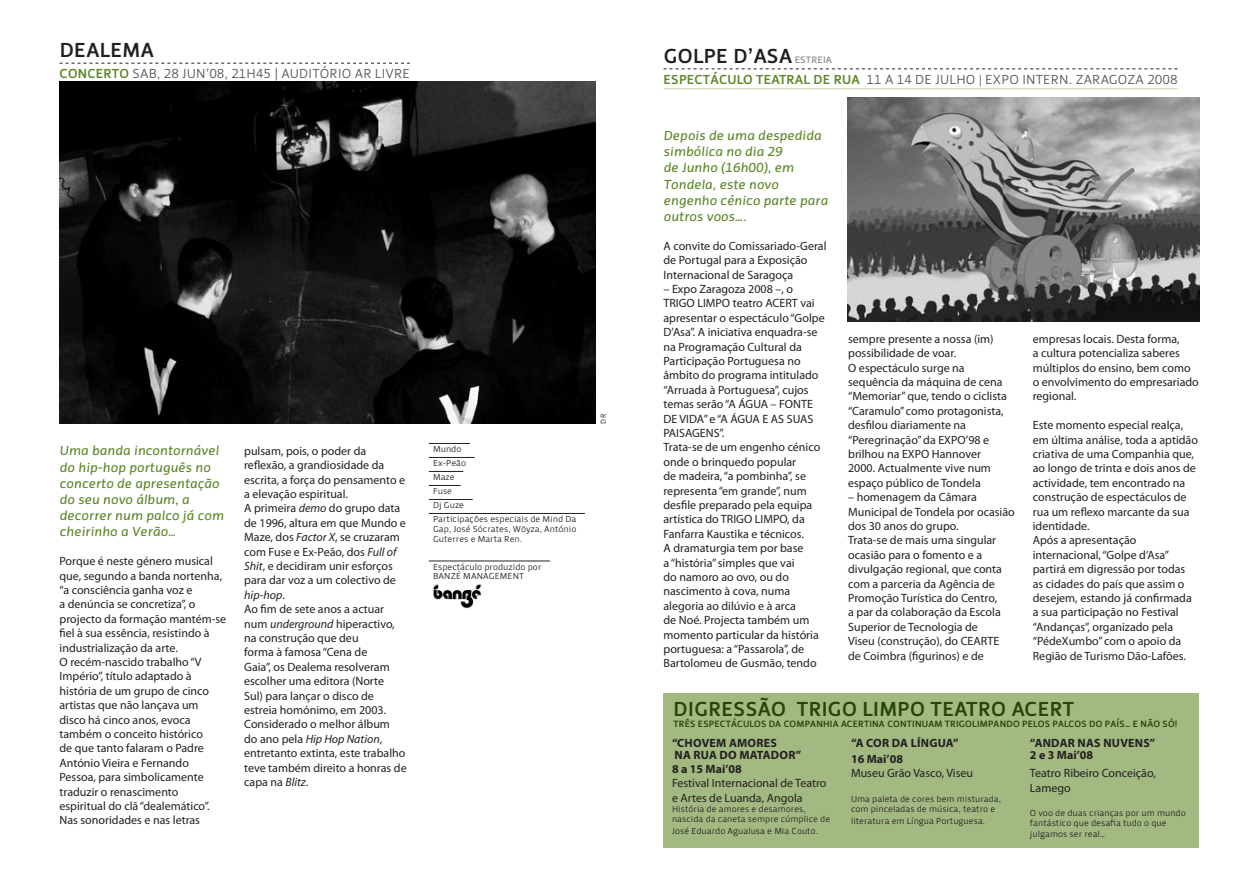
<style>
.page{position:relative;width:1259px;height:893px;background:#fff}
.page>*{position:absolute;margin:0;border:0;box-sizing:border-box;transform-origin:0 0}
.t1{font:21px "Priva Three Pro";letter-spacing:.02em;color:#264508}
.t2{font:21px "Priva Three Pro";color:#231f20}
.t3{font:13.5px/16.2px "Priva Two Italic Pro";color:#5c8727}
.t4{font:13.5px "Priva One Pro";letter-spacing:.015em;color:#57585a}
.t5{font:13.5px "Priva Three Pro";color:#5c8727}
.t6{font:12px/14.4px "Myriad Pro";color:#231f20}
.t7{font:700 12px/12px "Myriad Pro";letter-spacing:.02em;color:#231f20}
.t8{font:9.75px "Priva Three Pro";color:#939598}
.t9{font:9.45px "Priva Three Pro";letter-spacing:.02em;color:#264508}
.t10{font:9px/14px "Priva One Pro";color:#231f20}
.t11{font:7.5px "Priva One Pro";color:#231f20}
.s1{font-style:italic}
.s2{font-size:21px;color:#231f20}
.s3{font-family:"Priva Three Pro";color:#5c8727}
.s4{font-size:12px}
</style>
<div class="page">
<div style="left:663px;top:694px;width:536px;height:154px;background:#a3b982"></div>
<hr style="left:429px;top:443px;width:41px;height:1px;background:#231f20">
<hr style="left:429px;top:457px;width:46px;height:1px;background:#231f20">
<hr style="left:429px;top:471px;width:34px;height:1px;background:#231f20">
<hr style="left:429px;top:485px;width:32px;height:1px;background:#231f20">
<hr style="left:429px;top:499px;width:44px;height:1px;background:#231f20">
<hr style="left:429px;top:513px;width:156px;height:1px;background:#231f20">
<hr style="left:429px;top:561px;width:121px;height:1px;background:#231f20">
<svg style="left:60px;top:63px;width:350px;height:1px"></svg>
<img style="left:60px;top:81px;width:535px;height:342px">
<img style="left:848px;top:98px;width:351px;height:223px">
<svg style="left:663px;top:68px;width:514px;height:1px"></svg>
<hr style="left:663px;top:88px;width:514px;height:1px;background:#c3d2ae">
<img style="left:433px;top:584px;width:49px;height:25px">
<h1 class="t2" style="left:60px;top:37px;width:29px">DEALEMA</h1>
<p class="t5" style="left:60px;top:65px;width:18px">CONCERTO</p>
<p class="t4" style="left:132px;top:65px;width:279px">Sab, 28 Jun’08, 21h45 | Aud itório Ar Livre</p>
<p class="t3" style="left:60px;top:443px;width:166px">Uma banda incontornável do hip-hop português no concerto de apresentação do seu novo álbum, a decorrer num palco já com cheirinho a Verão…</p>
<p class="t6" style="left:60px;top:554px;width:168px">Porque é neste género musical que, segundo a banda nortenha, “a consciência ganha voz e<br>a denúncia se concretiza”, o projecto da formação mantém-se fiel à sua essência, resistindo à industrialização da arte.<br>O recém-nascido trabalho “V<br>Império”, título adaptado à história de um grupo de cinco artistas que não lançava um disco há cinco anos, evoca também o conceito histórico<br>de que tanto falaram o Padre<br>António Vieira e Fernando<br>Pessoa, para simbolicamente traduzir o renascimento espiritual do clã “dealemático”.<br>Nas sonoridades e nas letras</p>
<p class="t6" style="left:244px;top:443px;width:164px">pulsam, pois, o poder da reflexão, a grandiosidade da escrita, a força do pensamento e a elevação espiritual.<br>A primeira <span class="s1">demo</span> do grupo data de 1996, altura em que Mundo e<br>Maze, dos <span class="s1">Factor X</span>, se cruzaram com Fuse e Ex-Peão, dos <span class="s1">Full of<br>Shit</span>, e decidiram unir esforços para dar voz a um colectivo de <span class="s1">hip-hop</span>.<br>Ao fim de sete anos a actuar num <span class="s1">underground</span> hiperactivo, na construção que deu<br>forma à famosa “Cena de<br>Gaia”, os Dealema resolveram escolher uma editora (Norte<br>Sul) para lançar o disco de estreia homónimo, em 2003.<br>Considerado o melhor álbum<br>do ano pela <span class="s1">Hip Hop Nation</span>, entretanto extinta, este trabalho teve também direito a honras de capa na <span class="s1">Blitz</span>.</p>
<p class="t10" style="left:433px;top:442px;width:145px">Mundo<br>Ex-Peão<br>Maze<br>Fuse<br>Dj Guze<br>Participações especiais de M ind Da</p>
<p class="t10" style="left:433px;top:524px;width:145px;line-height:9.8px">Gap, José Sócrates, Wöyza, António<br>Guterres e Marta Ren.</p>
<p class="t10" style="left:433px;top:562px;width:110px;line-height:9.8px">Espectáculo produzido por banzé management</p>
<p class="t11" style="left:598px;top:424px;width:10px;rotate:-90deg">DR</p>
<h1 class="t2" style="left:663px;top:43px;width:14px">GOLPE</h1>
<p class="t8" style="left:733px;top:54px;width:79px"><span class="s2">D’ASA</span> ESTREIA</p>
<p class="t5" style="left:663px;top:71px;width:25px">ESPECTÁC</p>
<p class="t5" style="left:727px;top:71px;width:38px">ULO TEATRAL</p>
<p class="t4" style="left:813px;top:71px;width:239px"><span class="s3">DE RUA</span> 11 a 14 de Julho <span class="s4">|</span> Expo INTERN</p>
<p class="t4" style="left:1068px;top:71px;width:110px">. Zaragoza 2008</p>
<p class="t3" style="left:663px;top:127px;width:166px">Depois de uma despedida simbólica no dia 29<br>de Junho (16h00), em<br>Tondela, este novo engenho cénico parte para outros voos….</p>
<p class="t6" style="left:663px;top:238px;width:164px">A convite do Comissariado-Geral de Portugal para a Exposição<br>Internacional de Saragoça</p>
<p class="t6" style="left:663px;top:282px;width:163px">– Expo Zaragoza 2008 –, o<br>TRIGO LIMPO teatro ACERT vai apresentar o espectáculo “Golpe<br>D’Asa”. A iniciativa enquadra-se na Programação Cultural da<br>Participação Portuguesa no âmbito do programa intitulado “Arruada à Portuguesa”, cujos temas serão “A ÁGUA – FONTE<br>DE VIDA” e “A ÁGUA E AS SUAS<br>PAISAGENS”.<br>Trata-se de um engenho cénico onde o brinquedo popular<br>de madeira, “a pombinha”, se representa “em grande”, num desfile preparado pela equipa artística do TRIGO LIMPO, da<br>Fanfarra Kaustika e técnicos.<br>A dramaturgia tem por base<br>a “história” simples que vai<br>do namoro ao ovo, ou do nascimento à cova, numa alegoria ao dilúvio e à arca<br>de Noé. Projecta também um momento particular da história portuguesa: a “Passarola”, de<br>Bartolomeu de Gusmão, tendo</p>
<p class="t6" style="left:848px;top:331px;width:160px">sempre presente a nossa (im) possibilidade de voar.<br>O espectáculo surge na sequência da máquina de cena “Memoriar” que, tendo o ciclista “Caramulo” como protagonista, desfilou diariamente na “Peregrinação” da EXPO’98 e brilhou na EXPO Hannover<br>2000. Actualmente vive num espaço público de Tondela</p>
<p class="t6" style="left:848px;top:490px;width:168px">– homenagem da Câmara<br>Municipal de Tondela por ocasião dos 30 anos do grupo.<br>Trata-se de mais uma singular ocasião para o fomento e a divulgação regional, que conta com a parceria da Agência de<br>Promoção Turística do Centro,<br>a par da colaboração da Escola<br>Superior de Tecnologia de<br>Viseu (construção), do CEARTE de Coimbra (figurinos) e de</p>
<p class="t6" style="left:1032px;top:331px;width:167px">empresas locais. Desta forma,<br>a cultura potencializa saberes múltiplos do ensino, bem como o envolvimento do empresariado regional.</p>
<p class="t6" style="left:1032px;top:418px;width:167px">Este momento especial realça, em última análise, toda a aptidão criativa de uma Companhia que, ao longo de trinta e dois anos de actividade, tem encontrado na construção de espectáculos de rua um reflexo marcante da sua identidade.<br>Após a apresentação internacional, “Golpe d’Asa” partirá em digressão por todas as cidades do país que assim o desejem, estando já confirmada a sua participação no Festival “Andanças”, organizado pela “PédeXumbo” com o apoio da<br>Região de Turismo Dão-Lafões.</p>
<h1 class="t1" style="left:673px;top:695px;width:402px">DIGRESSÃO TRIGO LIMPO TEATRO ACERT</h1>
<p class="t9" style="left:673px;top:718px;width:42px">TRÊS ESPECTÁC</p>
<p class="t9" style="left:743px;top:718px;width:54px">ULOS DA COMPANHIA</p>
<p class="t9" style="left:841px;top:718px;width:35px">ACERTINA</p>
<p class="t9" style="left:887px;top:718px;width:7px">CONTIN</p>
<p class="t9" style="left:922px;top:718px;width:30px">UAM TRIGOLIMPANDO</p>
<p class="t9" style="left:1022px;top:718px;width:7px">PELO</p>
<p class="t9" style="left:1044px;top:718px;width:15px">S PALCO</p>
<p class="t9" style="left:1081px;top:718px;width:67px">S DO PAÍS… ENÃO</p>
<p class="t9" style="left:1162px;top:718px;width:16px">SÓ!</p>
<p class="t7" style="left:672px;top:736px;width:106px">“CHOVEM AMORES<br>NA RUA</p>
<p class="t7" style="left:719px;top:748px;width:29px">DO MATA</p>
<p class="t7" style="left:771px;top:748px;width:32px">DOR”</p>
<p class="t7" style="left:672px;top:762px;width:71px">8 A 15 MAI’08</p>
<p class="t6" style="left:672px;top:776px;width:156px">Festival Internacional de Teatro e Artes de Luanda, Angola</p>
<p class="t10" style="left:672px;top:804px;width:160px;line-height:10.2px">H istória de amores e desamores, nascida da caneta sempre cúmplice de</p>
<p class="t10" style="left:672px;top:824px;width:148px">José Eduardo Agualusa e M ia Couto.</p>
<p class="t7" style="left:851px;top:736px;width:68px">“A COR DA LÍNGUA</p>
<p class="t7" style="left:953px;top:736px;width:7px">”</p>
<p class="t7" style="left:851px;top:752px;width:54px">16 MAI’08</p>
<p class="t6" style="left:851px;top:766px;width:124px">Museu Grão Vasco, Viseu</p>
<p class="t10" style="left:851px;top:794px;width:152px;line-height:10.2px">U ma paleta de cores bem misturada, com pinceladas de música, teatro e</p>
<p class="t10" style="left:851px;top:814px;width:136px">literatura em Língua Portuguesa.</p>
<p class="t7" style="left:1030px;top:736px;width:127px">“ANDAR NAS NUVENS”<br>2 E 3 MAI’08</p>
<p class="t6" style="left:1030px;top:766px;width:127px">Teatro Ribeiro Conceição,<br>Lamego</p>
<p class="t10" style="left:1030px;top:808px;width:157px;line-height:10.2px">O voo de duas crianças por um mundo fantástico que desafia tudo o que julgamos ser real…</p>
</div>
